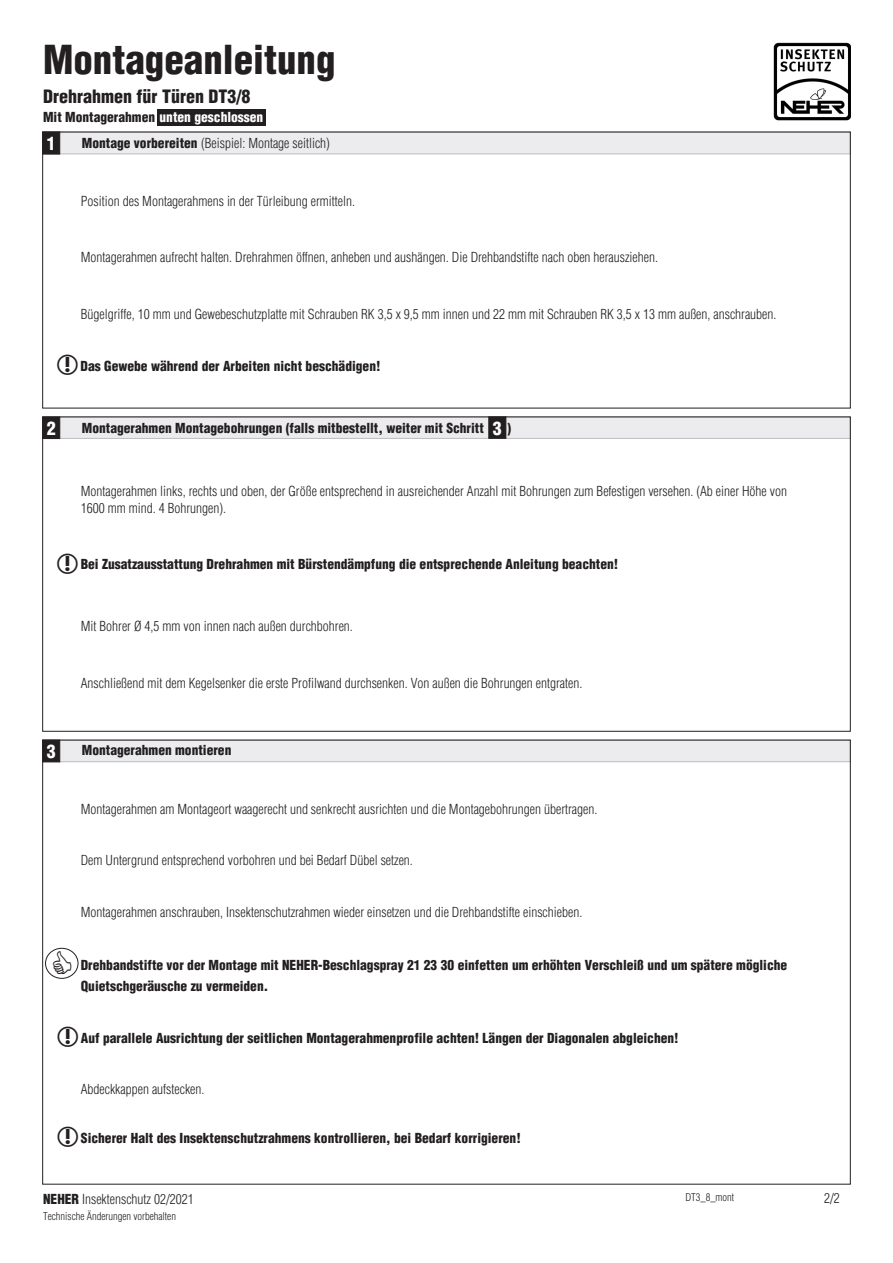
<style>
.page{position:relative;width:893px;height:1263px;background:#fff}
.page>*{position:absolute;margin:0;border:0;box-sizing:border-box;transform-origin:0 0}
.Überschriften{font:900 condensed 39px "Helvetica";color:#231f20}
.Überschriften-2{font:900 condensed 18px "Helvetica";color:#231f20}
.Überschriften-3{font:900 condensed 18px "Helvetica";color:#fff}
.Zubehör-Werkzeug{font:300 condensed 13.5px/16.2px "Helvetica";color:#231f20}
.Zubehör-Werkzeug-2{font:900 condensed 13.5px/21px "Helvetica";color:#231f20}
.Überschriften-4{font:900 condensed 13.5px "Helvetica";color:#231f20}
.Überschriften-5{font:300 condensed 13.5px "Helvetica";color:#231f20}
.Zubehör-Werkzeug-3{font:300 condensed 10.5px "Helvetica";color:#231f20}
.s1{color:#fff}
.s2{font-weight:900}
</style>
<div class="page">
<img style="left:774px;top:43px;width:76px;height:78px">
<div style="left:43px;top:132px;width:807px;height:22px;background:#ececee;border:1px solid #bcbdc0"></div>
<div style="left:43px;top:132px;width:17px;height:22px;background:#231f20;border:1px solid #231f20"></div>
<div style="left:43px;top:740px;width:807px;height:22px;background:#ececee;border:1px solid #bcbdc0"></div>
<div style="left:43px;top:740px;width:17px;height:22px;background:#231f20;border:1px solid #231f20"></div>
<div style="left:43px;top:417px;width:807px;height:21px;background:#ececee"></div>
<div style="left:43px;top:417px;width:807px;height:22px;border:1px solid #bcbdc0"></div>
<div style="left:43px;top:417px;width:17px;height:22px;background:#231f20;border:1px solid #231f20"></div>
<div style="left:489px;top:417px;width:17px;height:21px;background:#231f20"></div>
<div style="left:45px;top:948px;width:33px;height:31px;border:1px solid #231f20;border-radius:50%"></div>
<div style="left:157px;top:109px;width:109px;height:17px;background:#231f20"></div>
<p class="Überschriften" style="left:43px;top:36px;width:294px">Montageanleitung</p>
<p class="Überschriften-2" style="left:43px;top:85px;width:209px">Drehrahmen für Türen DT3/8</p>
<p class="Überschriften-4" style="left:43px;top:108px;width:222px">Mit Montagerahmen <span class="s1">unten geschlossen</span></p>
<p class="Überschriften-3" style="left:47px;top:132px;width:10px">1</p>
<p class="Überschriften-5" style="left:82px;top:136px;width:250px"><span class="s2">Montage vorbereiten</span> (Beispiel: Montage seitlich)</p>
<p class="Zubehör-Werkzeug" style="left:81px;top:193px;width:276px">Position des Montagerahmens in der Türleibung ermitteln.</p>
<p class="Zubehör-Werkzeug" style="left:81px;top:248px;width:579px">Montagerahmen aufrecht halten. Drehrahmen öffnen, anheben und aushängen. Die Drehbandstifte nach oben herausziehen.</p>
<p class="Zubehör-Werkzeug" style="left:81px;top:306px;width:697px">Bügelgriffe, 10 mm und Gewebeschutzplatte mit Schrauben RK 3,5 x 9,5 mm innen und 22 mm mit Schrauben RK 3,5 x 13 mm außen, anschrauben.</p>
<p class="Zubehör-Werkzeug-2" style="left:81px;top:355px;width:301px">Das Gewebe während der Arbeiten nicht beschädigen!</p>
<p class="Überschriften-3" style="left:47px;top:417px;width:10px">2</p>
<p class="Überschriften-4" style="left:82px;top:419px;width:403px">Montagerahmen Montagebohrungen (falls mitbestellt, weiter mit Schritt</p>
<p class="Überschriften-4" style="left:507px;top:419px;width:5px">)</p>
<p class="Überschriften-3" style="left:493px;top:417px;width:10px">3</p>
<p class="Zubehör-Werkzeug" style="left:81px;top:483px;width:708px">Montagerahmen links, rechts und oben, der Größe entsprechend in ausreichender Anzahl mit Bohrungen zum Befestigen versehen. (Ab einer Höhe von<br>1600 mm mind. 4 Bohrungen).</p>
<p class="Zubehör-Werkzeug-2" style="left:81px;top:554px;width:539px">Bei Zusatzausstattung Drehrahmen mit Bürstendämpfung die entsprechende Anleitung beachten!</p>
<p class="Zubehör-Werkzeug" style="left:81px;top:618px;width:274px">Mit Bohrer Ø 4,5 mm von innen nach außen durchbohren.</p>
<p class="Zubehör-Werkzeug" style="left:81px;top:675px;width:503px">Anschließend mit dem Kegelsenker die erste Profilwand durchsenken. Von außen die Bohrungen entgraten.</p>
<p class="Überschriften-3" style="left:47px;top:740px;width:11px">3</p>
<p class="Überschriften-4" style="left:82px;top:741px;width:151px">Montagerahmen montieren</p>
<p class="Zubehör-Werkzeug" style="left:81px;top:800px;width:518px">Montagerahmen am Montageort waagerecht und senkrecht ausrichten und die Montagebohrungen übertragen.</p>
<p class="Zubehör-Werkzeug" style="left:81px;top:852px;width:334px">Dem Untergrund entsprechend vorbohren und bei Bedarf Dübel setzen.</p>
<p class="Zubehör-Werkzeug" style="left:81px;top:904px;width:503px">Montagerahmen anschrauben, Insektenschutzrahmen wieder einsetzen und die Drehbandstifte einschieben.</p>
<p class="Zubehör-Werkzeug-2" style="left:81px;top:954px;width:708px">Drehbandstifte vor der Montage mit NEHER-Beschlagspray 21 23 30 einfetten um erhöhten Verschleiß und um spätere mögliche<br>Quietschgeräusche zu vermeiden.</p>
<p class="Zubehör-Werkzeug-2" style="left:81px;top:1027px;width:599px">Auf parallele Ausrichtung der seitlichen Montagerahmenprofile achten! Längen der Diagonalen abgleichen!</p>
<p class="Zubehör-Werkzeug" style="left:81px;top:1081px;width:125px">Abdeckkappen aufstecken.</p>
<p class="Zubehör-Werkzeug-2" style="left:81px;top:1128px;width:441px">Sicherer Halt des Insektenschutzrahmens kontrollieren, bei Bedarf korrigieren!</p>
<p class="Zubehör-Werkzeug" style="left:43px;top:1191px;width:152px"><span class="s2">NEHER</span> Insektenschutz 02/2021</p>
<p class="Zubehör-Werkzeug-3" style="left:43px;top:1210px;width:134px">Technische Änderungen vorbehalten</p>
<p class="Zubehör-Werkzeug-3" style="left:685px;top:1190px;width:50px">DT3_8_mont</p>
<p class="Zubehör-Werkzeug" style="left:824px;top:1190px;width:17px">2/2</p>
</div>
